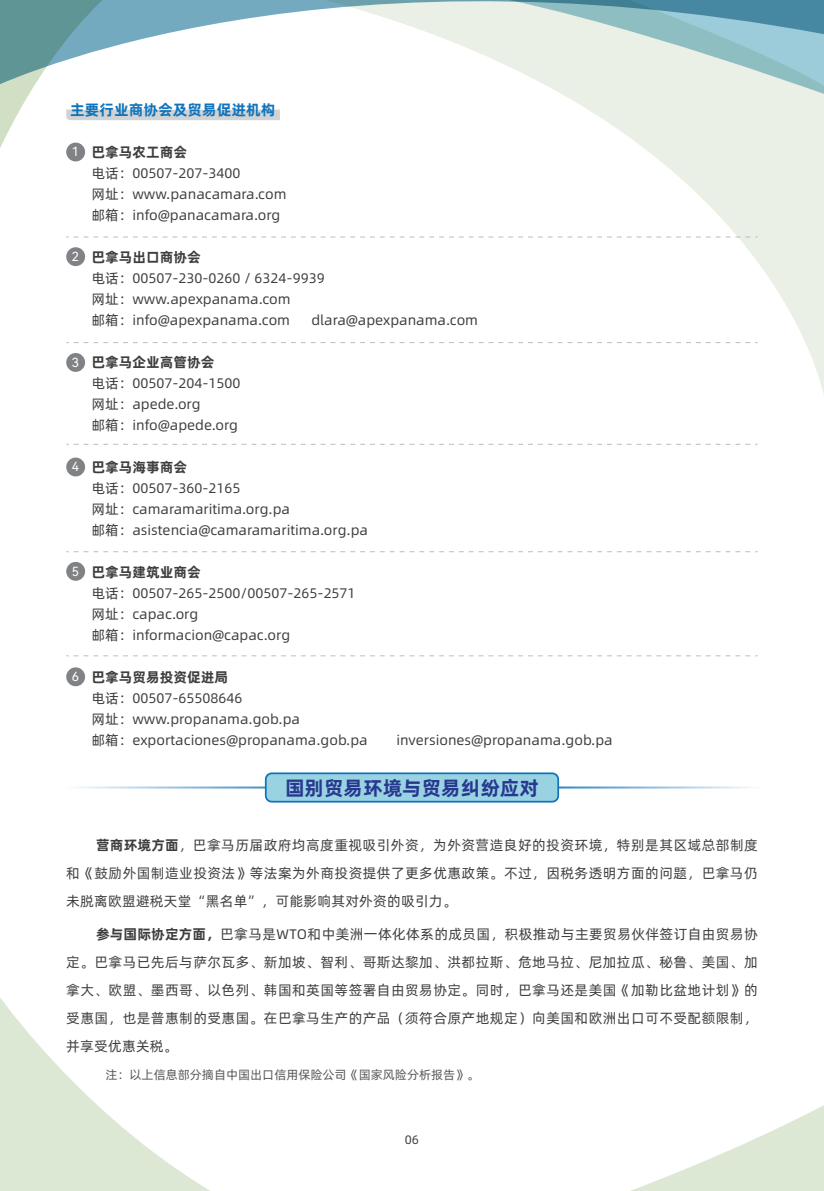
<style>
.page{position:relative;width:824px;height:1191px;background:#fff}
.page>*{position:absolute;margin:0;border:0;box-sizing:border-box;transform-origin:0 0}
.t1{font:700 19.78px "Alibaba Pu Hui Ti";color:#283890}
.t2{font:700 14.88px "Alibaba Pu Hui Ti";color:#1074bc}
.t3{font:13.83px/21px "Alibaba Pu Hui Ti";color:#3e3e3f}
.t4{font:700 13.83px "Alibaba Pu Hui Ti";color:#3e3e3f}
.t5{font:12.6px "Harmony OS Sans SC";color:#fff}
.t6{font:12.25px "Alibaba Pu Hui Ti";color:#57585a}
.t7{font:12.25px "Alibaba Pu Hui Ti";color:#3e3e3f}
.s1{font-weight:700}
</style>
<div class="page">
<svg style="left:0;top:997px;width:210px;height:194px"></svg>
<svg style="left:630px;top:1106px;width:193px;height:85px"></svg>
<svg style="left:263px;top:94px;width:560px;height:297px"></svg>
<svg style="left:557px;top:91px;width:266px;height:3px"></svg>
<svg style="left:280px;top:0;width:543px;height:91px"></svg>
<svg style="left:0;top:0;width:280px;height:182px"></svg>
<div style="left:66px;top:143px;width:19px;height:18px;background:#808285;border-radius:50%"></div>
<div style="left:66px;top:247px;width:19px;height:19px;background:#808285;border-radius:50%"></div>
<div style="left:66px;top:353px;width:19px;height:19px;background:#808285;border-radius:50%"></div>
<div style="left:66px;top:457px;width:19px;height:19px;background:#808285;border-radius:50%"></div>
<div style="left:66px;top:562px;width:19px;height:19px;background:#808285;border-radius:50%"></div>
<div style="left:66px;top:667px;width:19px;height:19px;background:#808285;border-radius:50%"></div>
<div style="left:266px;top:773px;width:292px;height:28px;background:#99d3e2;border-radius:6px"></div>
<div style="left:265px;top:772px;width:294px;height:30px;border:2px solid #1074bc;border-radius:6px"></div>
<svg style="left:66px;top:237px;width:691px;height:1px"></svg>
<svg style="left:66px;top:342px;width:691px;height:1px"></svg>
<svg style="left:66px;top:444px;width:691px;height:1px"></svg>
<svg style="left:66px;top:551px;width:691px;height:1px"></svg>
<svg style="left:66px;top:655px;width:691px;height:1px"></svg>
<p class="t2" style="left:70px;top:98px;width:207px">主要行业商协会及贸易促进机构</p>
<p class="t4" style="left:91px;top:141px;width:97px">巴拿马农工商会</p>
<p class="t3" style="left:91px;top:161px;width:197px">电话：00507-207-3400<br>网址：www.panacamara.com邮箱：info@panacamara.org</p>
<p class="t4" style="left:91px;top:246px;width:111px">巴拿马出口商协会</p>
<p class="t3" style="left:91px;top:266px;width:235px">电话：00507-230-0260 / 6324-9939网址：www.apexpanama.com<br>邮箱：info@apexpanama.com</p>
<p class="t5" style="left:72px;top:143px;width:9px">1</p>
<p class="t5" style="left:72px;top:248px;width:9px">2</p>
<p class="t3" style="left:311px;top:308px;width:168px">dlara@apexpanama.com</p>
<p class="t5" style="left:72px;top:353px;width:9px">3</p>
<p class="t5" style="left:72px;top:458px;width:9px">4</p>
<p class="t5" style="left:72px;top:562px;width:9px">5</p>
<p class="t5" style="left:72px;top:668px;width:9px">6</p>
<p class="t4" style="left:91px;top:351px;width:125px">巴拿马企业高管协会</p>
<p class="t3" style="left:91px;top:371px;width:151px">电话：00507-204-1500网址：apede.org<br>邮箱：info@apede.org</p>
<p class="t4" style="left:91px;top:456px;width:97px">巴拿马海事商会</p>
<p class="t3" style="left:91px;top:477px;width:278px">电话：00507-360-2165<br>网址：camaramaritima.org.pa<br>邮箱：asistencia@camaramaritima.org.pa</p>
<p class="t4" style="left:91px;top:561px;width:111px">巴拿马建筑业商会</p>
<p class="t3" style="left:91px;top:582px;width:266px">电话：00507-265-2500/00507-265-2571网址：capac.org<br>邮箱：informacion@capac.org</p>
<p class="t4" style="left:91px;top:666px;width:138px">巴拿马贸易投资促进局</p>
<p class="t3" style="left:91px;top:687px;width:278px">电话：00507-65508646<br>网址：www.propanama.gob.pa<br>邮箱：exportaciones@propanama.gob.pa</p>
<p class="t3" style="left:396px;top:729px;width:218px">inversiones@propanama.gob.pa</p>
<h1 class="t1" style="left:285px;top:772px;width:255px">国别贸易环境与贸易纠纷应对</h1>
<p class="t3" style="left:66px;top:830px;width:693px;line-height:28px;text-align:justify;text-indent:30px"><span class="s1">营商环境方面</span>，巴拿马历届政府均高度重视吸引外资，为外资营造良好的投资环境，特别是其区域总部制度和《鼓励外国制造业投资法》等法案为外商投资提供了更多优惠政策。不过，因税务透明方面的问题，巴拿马仍未脱离欧盟避税天堂“黑名单”，可能影响其对外资的吸引力。</p>
<p class="t3" style="left:66px;top:919px;width:693px;line-height:28px;text-align:justify;text-indent:30px"><span class="s1">参与国际协定方面，</span>巴拿马是WTO和中美洲一体化体系的成员国，积极推动与主要贸易伙伴签订自由贸易协定。巴拿马已先后与萨尔瓦多、新加坡、智利、哥斯达黎加、洪都拉斯、危地马拉、尼加拉瓜、秘鲁、美国、加拿大、欧盟、墨西哥、以色列、韩国和英国等签署自由贸易协定。同时，巴拿马还是美国《加勒比盆地计划》的受惠国，也是普惠制的受惠国。在巴拿马生产的产品（须符合原产地规定）向美国和欧洲出口可不受配额限制，并享受优惠关税。</p>
<p class="t6" style="left:105px;top:1065px;width:375px">注：以上信息部分摘自中国出口信用保险公司《国家风险分析报告》。</p>
<p class="t7" style="left:405px;top:1130px;width:16px">06</p>
</div>
